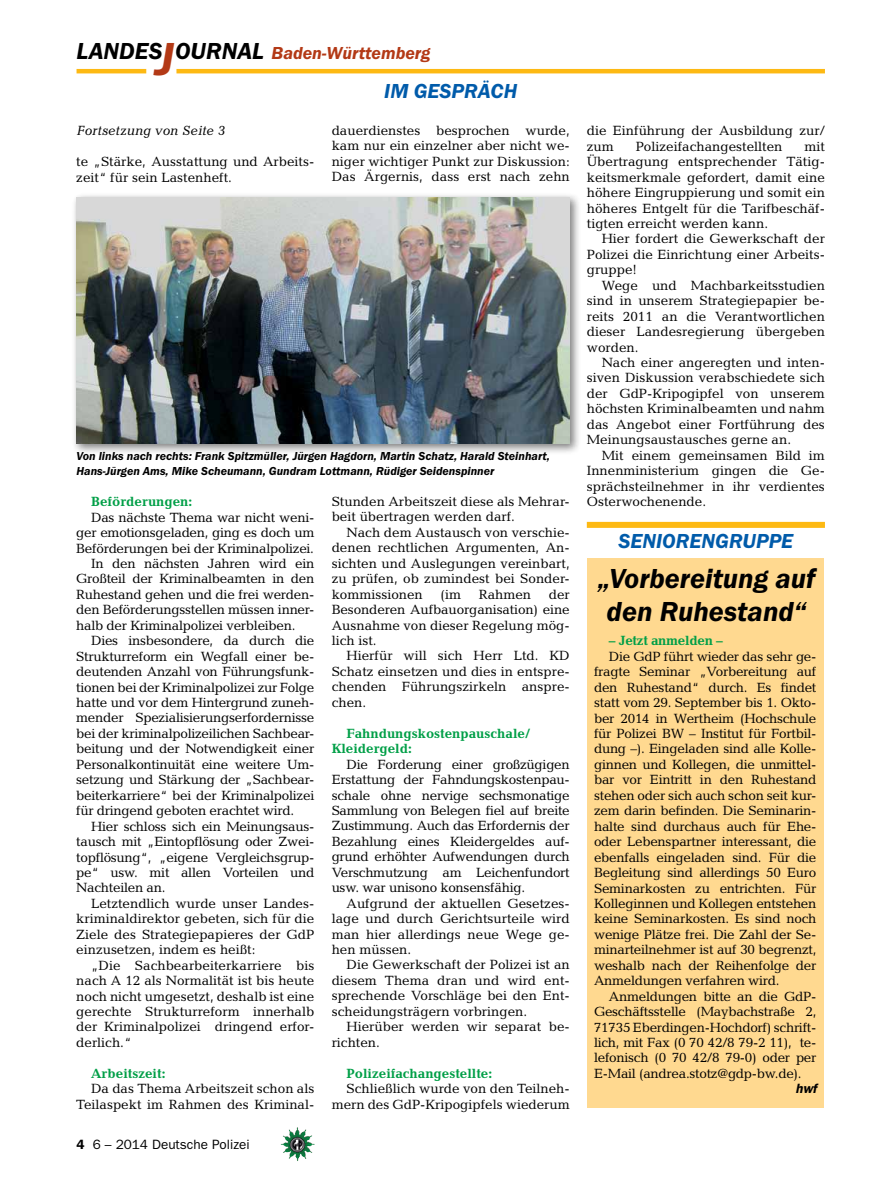
<style>
.page{position:relative;width:893px;height:1191px;background:#fff}
.page>*{position:absolute;margin:0;border:0;box-sizing:border-box;transform-origin:0 0}
.t1{font:italic 600 28.5px/33px "Franklin Gothic Itc T";color:#000;text-align:center}
.t2{font:italic 600 21px "Franklin Gothic Itc T";color:#005baa}
.t3{font:italic 600 18px "Franklin Gothic Itc T";color:#b33916}
.t4{font:13.5px/15.5px "Candida";color:#000;text-align:justify}
.t5{font:13.5px "Candida";letter-spacing:-.02em;color:#000}
.t6{font:700 13.5px/15.5px "Candida";color:#009f47}
.t7{font:13.5px "Franklin Gothic";color:#000}
.t8{font:italic 13.5px "Candida";color:#000}
.t9{font:700 13.5px "Candida";letter-spacing:-.02em;color:#009f47}
.t10{font:italic 600 13.5px "Franklin Gothic";color:#000}
.t11{font:italic 600 12px/15.5px "Franklin Gothic Itc T";color:#000}
.s1{font-size:24px;color:#000}
.s2{font-size:48px}
.s3{font-weight:600}
</style>
<div class="page">
<hr style="left:77px;top:69px;width:69px;height:4px;background:#fdb913">
<hr style="left:176px;top:69px;width:649px;height:4px;background:#fdb913">
<img style="left:281px;top:1128px;width:16px;height:24px">
<div style="left:587px;top:558px;width:237px;height:549px;background:#ffd990"></div>
<div style="left:71px;top:192px;width:510px;height:263px;background:#000;opacity:.5"></div>
<img style="left:77px;top:197px;width:493px;height:247px">
<div style="left:587px;top:522px;width:238px;height:6px;background:#fdb913"></div>
<h3 class="t3" style="left:77px;top:42px;width:356px"><span class="s1">LANDES</span><span class="s2">J</span><span class="s1">OURNAL</span> Baden-Württemberg</h3>
<h2 class="t2" style="left:384px;top:79px;width:134px">Im Gespräch</h2>
<p class="t8" style="left:77px;top:123px;width:150px">Fortsetzung von Seite 3</p>
<p class="t4" style="left:332px;top:123px;width:240px">dauerdienstes besprochen wurde, kam nur ein einzelner aber nicht we&shy;niger wichtiger Punkt zur Diskussion:<br>Das Ärgernis, dass erst nach zehn</p>
<p class="t4" style="left:76px;top:154px;width:240px">te „Stärke, Ausstattung und Arbeits&shy;zeit“ für sein Lastenheft.</p>
<p class="t11" style="left:77px;top:448px;width:475px">Von links nach rechts: Frank Spitzmüller, Jürgen Hagdorn, Martin Schatz, Harald Steinhart,<br>Hans-Jürgen Ams, Mike Scheumann, Gundram Lottmann, Rüdiger Seidenspinner</p>
<p class="t6" style="left:91px;top:494px;width:103px">Beförderungen:</p>
<p class="t5" style="left:91px;top:509px;width:225px">Das nächste Thema war nicht weni-</p>
<p class="t5" style="left:76px;top:525px;width:240px">ger emotionsgeladen, ging es doch um</p>
<p class="t5" style="left:76px;top:540px;width:239px">Beförderungen bei der Kriminalpolizei.</p>
<p class="t5" style="left:91px;top:556px;width:225px">In den nächsten Jahren wird ein</p>
<p class="t5" style="left:76px;top:571px;width:240px">Großteil der Kriminalbeamten in den</p>
<p class="t5" style="left:76px;top:586px;width:240px">Ruhestand gehen und die frei werden-</p>
<p class="t5" style="left:76px;top:602px;width:240px">den Beförderungsstellen müssen inner-</p>
<p class="t5" style="left:76px;top:617px;width:221px">halb der Kriminalpolizei verbleiben.</p>
<p class="t5" style="left:91px;top:633px;width:225px">Dies insbesondere, da durch die</p>
<p class="t5" style="left:76px;top:648px;width:240px">Strukturreform ein Wegfall einer be-</p>
<p class="t5" style="left:76px;top:664px;width:240px">deutenden Anzahl von Führungsfunk-</p>
<p class="t5" style="left:76px;top:679px;width:240px">tionen bei der Kriminalpolizei zur Folge</p>
<p class="t5" style="left:76px;top:695px;width:240px">hatte und vor dem Hintergrund zuneh-</p>
<p class="t5" style="left:76px;top:710px;width:240px">mender Spezialisierungserfordernisse</p>
<p class="t5" style="left:76px;top:725px;width:240px">bei der kriminalpolizeilichen Sachbear-</p>
<p class="t5" style="left:76px;top:741px;width:240px">beitung und der Notwendigkeit einer</p>
<p class="t5" style="left:76px;top:756px;width:240px">Personalkontinuität eine weitere Um-</p>
<p class="t5" style="left:76px;top:772px;width:240px">setzung und Stärkung der „Sachbear-</p>
<p class="t5" style="left:76px;top:787px;width:240px">beiterkarriere“ bei der Kriminalpolizei</p>
<p class="t5" style="left:76px;top:803px;width:219px">für dringend geboten erachtet wird.</p>
<p class="t5" style="left:91px;top:818px;width:225px">Hier schloss sich ein Meinungsaus-</p>
<p class="t5" style="left:76px;top:834px;width:240px">tausch mit „Eintopflösung oder Zwei-</p>
<p class="t5" style="left:76px;top:849px;width:240px">topflösung“, „eigene Vergleichsgrup-</p>
<p class="t5" style="left:76px;top:864px;width:240px">pe“ usw. mit allen Vorteilen und</p>
<p class="t5" style="left:76px;top:880px;width:91px">Nachteilen an.</p>
<p class="t4" style="left:91px;top:895px;width:225px">Letztendlich wurde unser Landes-</p>
<p class="t4" style="left:76px;top:911px;width:240px">kriminaldirektor gebeten, sich für die</p>
<p class="t4" style="left:76px;top:926px;width:240px">Ziele des Strategiepapieres der GdP</p>
<p class="t4" style="left:76px;top:942px;width:181px">einzusetzen, indem es heißt:</p>
<p class="t4" style="left:91px;top:957px;width:225px">„Die Sachbearbeiterkarriere bis</p>
<p class="t4" style="left:76px;top:972px;width:240px">nach A 12 als Normalität ist bis heute</p>
<p class="t4" style="left:76px;top:988px;width:240px">noch nicht umgesetzt, deshalb ist eine</p>
<p class="t4" style="left:76px;top:1003px;width:240px">gerechte Strukturreform innerhalb</p>
<p class="t4" style="left:76px;top:1019px;width:240px">der Kriminalpolizei dringend erfor-</p>
<p class="t4" style="left:76px;top:1034px;width:57px">derlich.“</p>
<p class="t6" style="left:91px;top:1065px;width:76px">Arbeitszeit:</p>
<p class="t4" style="left:76px;top:1081px;width:240px;text-align:right">Da das Thema Arbeitszeit schon als<br>Teilaspekt im Rahmen des Kriminal-</p>
<p class="t7" style="left:77px;top:1136px;width:175px"><span class="s3">4</span> 6 – 2014 Deutsche Polizei</p>
<p class="t4" style="left:332px;top:493px;width:240px">Stunden Arbeitszeit diese als Mehrar&shy;beit übertragen werden darf.</p>
<p class="t4" style="left:332px;top:524px;width:240px;text-indent:15px">Nach dem Austausch von verschie&shy;denen rechtlichen Argumenten, An&shy;sichten und Auslegungen vereinbart, zu prüfen, ob zumindest bei Sonder&shy;kommissionen</p>
<p class="t4" style="left:332px;top:586px;width:240px;text-indent:217px">der Besonderen Aufbauorganisation) eine Ausnahme von dieser Regelung mög&shy;lich ist.</p>
<p class="t4" style="left:332px;top:648px;width:240px;text-indent:15px">Hierfür will sich Herr Ltd. KD Schatz einsetzen und dies in entspre&shy;chenden Führungszirkeln anspre&shy;chen.</p>
<p class="t6" style="left:332px;top:725px;width:200px;text-indent:15px">Fahndungskostenpauschale/<br>Kleidergeld:</p>
<p class="t4" style="left:332px;top:756px;width:240px;text-indent:15px">Die Forderung einer großzügigen Erstattung der Fahndungskostenpau&shy;schale ohne nervige sechsmonatige Sammlung von Belegen fiel auf breite Zustimmung. Auch das Erfordernis der Bezahlung eines Kleidergeldes auf&shy;grund erhöhter Aufwendungen durch Verschmutzung am Leichenfundort usw. war unisono konsensfähig.</p>
<p class="t4" style="left:332px;top:895px;width:240px;text-indent:15px">Aufgrund der aktuellen Gesetzes&shy;lage und durch Gerichtsurteile wird man hier allerdings neue Wege ge&shy;hen müssen.</p>
<p class="t4" style="left:332px;top:957px;width:240px;text-indent:15px">Die Gewerkschaft der Polizei ist an diesem Thema dran und wird ent&shy;sprechende Vorschläge bei den Ent&shy;scheidungsträgern vorbringen.</p>
<p class="t4" style="left:332px;top:1019px;width:240px;text-indent:15px">Hierüber werden wir separat be&shy;richten.</p>
<p class="t6" style="left:347px;top:1065px;width:147px">Polizeifachangestellte:</p>
<p class="t4" style="left:332px;top:1080px;width:240px;text-align:right">Schließlich wurde von den Teilneh&shy;mern des GdP-Kripogipfels wiederum</p>
<p class="t4" style="left:441px;top:586px;width:22px">(im</p>
<p class="t4" style="left:479px;top:586px;width:54px">Rahmen</p>
<p class="t4" style="left:587px;top:123px;width:240px">die Einführung der Ausbildung zur/ zum</p>
<p class="t4" style="left:636px;top:138px;width:148px">Polizeifachangestellten</p>
<p class="t4" style="left:587px;top:138px;width:240px;text-indent:218px">mit Übertragung entsprechender Tätig&shy;keitsmerkmale gefordert, damit eine höhere Eingruppierung und somit ein höheres Entgelt für die Tarifbeschäf&shy;tigten erreicht werden kann.</p>
<p class="t4" style="left:587px;top:231px;width:240px;text-indent:15px">Hier fordert die Gewerkschaft der Polizei die Einrichtung einer Arbeits&shy;gruppe!</p>
<p class="t4" style="left:587px;top:277px;width:240px;text-indent:15px">Wege und Machbarkeitsstudien sind in unserem Strategiepapier be&shy;reits 2011 an die Verantwortlichen dieser Landesregierung übergeben worden.</p>
<p class="t4" style="left:587px;top:355px;width:240px;text-indent:15px">Nach einer angeregten und inten&shy;siven Diskussion verabschiedete sich der GdP-Kripogipfel von unserem höchsten Kriminalbeamten und nahm das Angebot einer Fortführung des Meinungsaustausches gerne an.</p>
<p class="t4" style="left:587px;top:447px;width:240px;text-indent:15px">Mit einem gemeinsamen Bild im Innenministerium gingen die Ge&shy;sprächsteilnehmer in ihr verdientes Osterwochenende.</p>
<h2 class="t2" style="left:618px;top:528px;width:58px">senioren</h2>
<h2 class="t2" style="left:715px;top:528px;width:79px">gruppe</h2>
<h1 class="t1" style="left:598px;top:562px;width:221px">„Vorbereitung auf den Ruhestand“</h1>
<p class="t9" style="left:609px;top:633px;width:115px">– Jetzt anmelden –</p>
<p class="t4" style="left:594px;top:648px;width:224px;text-indent:15px">Die GdP führt wieder das sehr ge&shy;fragte Seminar „Vorbereitung auf den Ruhestand“ durch. Es findet statt vom 29. September bis 1. Okto&shy;ber 2014 in Wertheim (Hochschule für Polizei BW – Institut für Fortbil&shy;dung –). Eingeladen sind alle Kolle&shy;ginnen und Kollegen, die unmittel&shy;bar vor Eintritt in den Ruhestand stehen oder sich auch schon seit kur&shy;zem darin befinden. Die Seminarin&shy;halte sind durchaus auch für Ehe&shy;oder Lebenspartner interessant, die ebenfalls eingeladen sind. Für die Begleitung sind allerdings 50 Euro Seminarkosten zu entrichten. Für Kolleginnen und Kollegen entstehen keine Seminarkosten. Es sind noch wenige Plätze frei. Die Zahl der Se&shy;minarteilnehmer ist auf 30 begrenzt, weshalb nach der Reihenfolge der Anmeldungen verfahren wird.</p>
<p class="t4" style="left:594px;top:988px;width:224px;text-indent:15px">Anmeldungen bitte an die GdP-Geschäftsstelle (Maybachstraße 2, 71735 Eberdingen-Hochdorf) schrift&shy;lich, mit Fax (0 70 42/8 79-2 11), te&shy;lefonisch (0 70 42/8 79-0) oder per E-Mail (andrea.stotz@gdp-bw.de).</p>
<p class="t10" style="left:796px;top:1080px;width:22px">hwf</p>
</div>
